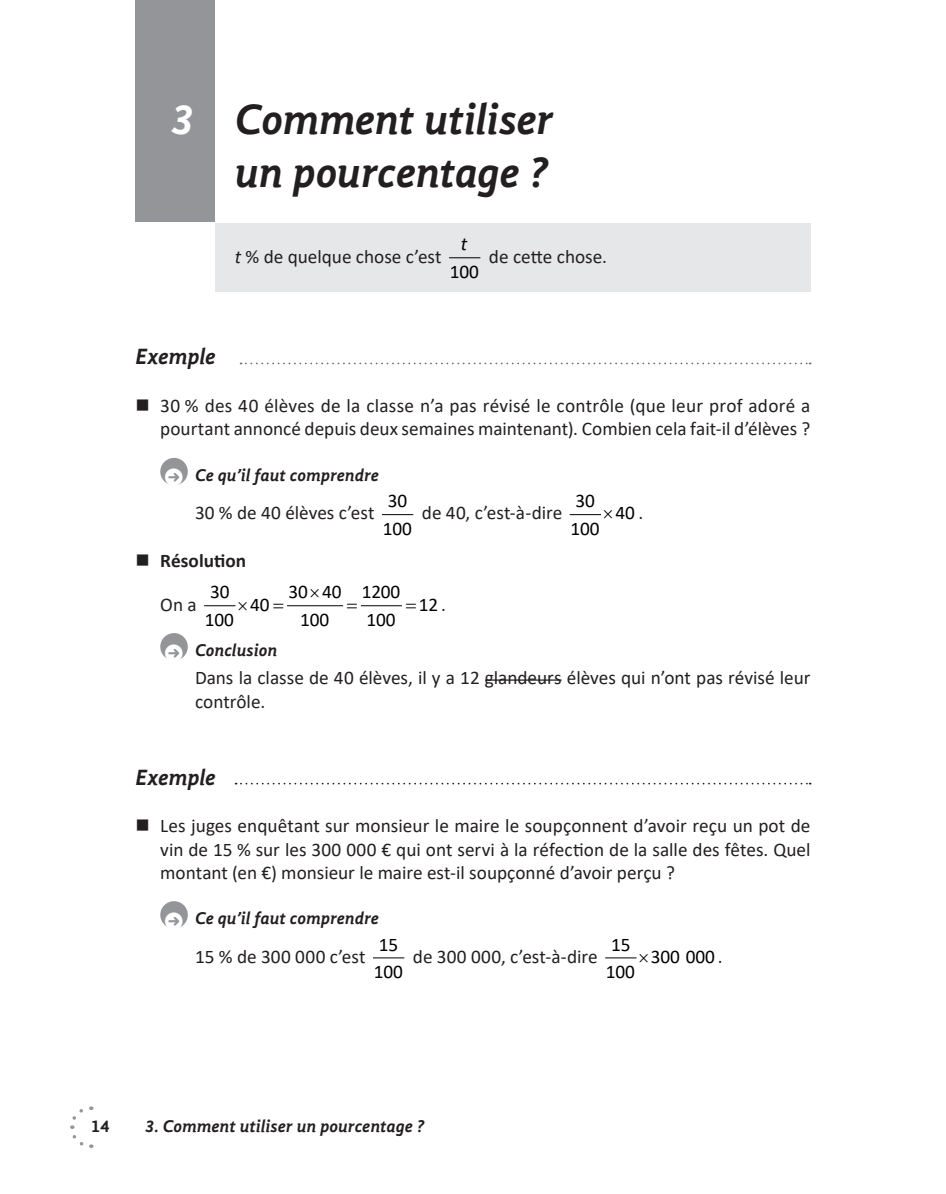
<style>
.page{position:relative;width:946px;height:1194px;background:#fff}
.page>*{position:absolute;margin:0;border:0;box-sizing:border-box;transform-origin:0 0}
.t1{font:italic 700 43.75px/52.5px "Gandhi Sans";letter-spacing:-.01em;color:#231f20;text-align:right}
.t2{font:italic 700 22.75px "Gandhi Sans";letter-spacing:-.005em;color:#231f20}
.t3{font:19.25px/23.1px "Calibri";color:#231f20;text-align:right}
.t4{font:19.25px/27.3px "Calibri";letter-spacing:-.005em;color:#000}
.t5{font:700 19.25px "Calibri";letter-spacing:.005em;color:#231f20}
.t6{font:italic 19.25px "Calibri";color:#000}
.t7{font:italic 700 17.5px "Gandhi Sans";color:#231f20}
.t8{font:700 17.5px "Gandhi Sans";color:#231f20}
.s1{color:#fff}
.s2{font-style:italic}
.s3{font-family:"Web Hosting Hub Glyphs";font-weight:400;font-style:normal;color:#fff}
.s4{color:#231f20}
.s5{font-style:normal}
</style>
<div class="page">
<svg style="left:70px;top:1106px;width:22px;height:42px"></svg>
<div style="left:135px;top:0;width:80px;height:222px;background:#939598"></div>
<div style="left:215px;top:223px;width:595px;height:69px;background:#e6e7e9"></div>
<svg style="left:240px;top:362px;width:570px;height:2px"></svg>
<div style="left:160px;top:458px;width:28px;height:27px;background:#939598;border-radius:14px"></div>
<div style="left:160px;top:633px;width:28px;height:27px;background:#939598;border-radius:14px"></div>
<svg style="left:235px;top:782px;width:575px;height:2px"></svg>
<div style="left:160px;top:901px;width:28px;height:27px;background:#939598;border-radius:14px"></div>
<hr style="left:449px;top:257px;width:31px;height:1px;background:#000">
<hr style="left:382px;top:514px;width:31px;height:1px;background:#000">
<hr style="left:570px;top:514px;width:30px;height:1px;background:#000">
<hr style="left:205px;top:605px;width:30px;height:1px;background:#000">
<hr style="left:287px;top:605px;width:55px;height:1px;background:#000">
<hr style="left:361px;top:605px;width:40px;height:1px;background:#000">
<hr style="left:485px;top:679px;width:76px;height:1px;background:#231f20">
<hr style="left:373px;top:957px;width:31px;height:1px;background:#000">
<hr style="left:605px;top:957px;width:31px;height:1px;background:#000">
<h1 class="t1" style="left:170px;top:93px;width:385px"><span class="s1">3</span> Comment utiliser un pourcentage ?</h1>
<p class="t3" style="left:235px;top:244px;width:208px"><span class="s2">t</span> % de quelque chose c’est</p>
<p class="t6" style="left:460px;top:231px;width:8px">t</p>
<p class="t4" style="left:450px;top:257px;width:31px">100</p>
<p class="t3" style="left:489px;top:244px;width:120px">de cette chose.</p>
<p class="t2" style="left:135px;top:343px;width:82px">Exemple</p>
<p class="t3" style="left:135px;top:394px;width:676px">■ 30 % des 40 élèves de la classe n’a pas révisé le contrôle (que leur prof adoré a pourtant annoncé depuis deux semaines maintenant). Combien cela fait-il d’élèves ?</p>
<p class="t7" style="left:165px;top:465px;width:215px"><span class="s3">Š</span> Ce qu’il faut comprendre</p>
<p class="t3" style="left:195px;top:501px;width:181px">30 % de 40 élèves c’est</p>
<p class="t4" style="left:383px;top:486px;width:31px">30<br>100</p>
<p class="t3" style="left:422px;top:501px;width:142px">de 40, c’est-à-dire</p>
<p class="t4" style="left:575px;top:486px;width:21px">30</p>
<p class="t4" style="left:615px;top:499px;width:29px">40<span class="s4">.</span></p>
<p class="t4" style="left:570px;top:514px;width:31px">100</p>
<p class="t5" style="left:135px;top:547px;width:112px">■ Résolution</p>
<p class="t3" style="left:160px;top:592px;width:38px">On a</p>
<p class="t4" style="left:210px;top:578px;width:21px">30</p>
<p class="t4" style="left:288px;top:578px;width:113px">30 40 1200</p>
<p class="t4" style="left:250px;top:590px;width:21px">40</p>
<p class="t4" style="left:418px;top:590px;width:29px">12<span class="s4">.</span></p>
<p class="t4" style="left:205px;top:605px;width:31px">100</p>
<p class="t4" style="left:300px;top:605px;width:31px">100</p>
<p class="t4" style="left:366px;top:605px;width:31px">100</p>
<p class="t7" style="left:165px;top:640px;width:113px"><span class="s3">Š</span> Conclusion</p>
<p class="t3" style="left:195px;top:666px;width:617px;text-align:left">Dans la classe de 40 élèves, il y a 12 glandeurs élèves qui n’ont pas révisé leur contrôle.</p>
<p class="t2" style="left:135px;top:763px;width:82px">Exemple</p>
<p class="t3" style="left:160px;top:814px;width:651px;text-align:justify;text-indent:-25px">■ Les juges enquêtant sur monsieur le maire le soupçonnent d’avoir reçu un pot de vin de 15 % sur les 300 000 € qui ont servi à la réfection de la salle des fêtes. Quel montant (en €) monsieur le maire est-il soupçonné d’avoir perçu ?</p>
<p class="t7" style="left:165px;top:908px;width:215px"><span class="s3">Š</span> Ce qu’il faut comprendre</p>
<p class="t3" style="left:195px;top:944px;width:172px">15 % de 300 000 c’est</p>
<p class="t4" style="left:374px;top:930px;width:31px">15<br>100</p>
<p class="t3" style="left:413px;top:944px;width:186px">de 300 000, c’est-à-dire</p>
<p class="t4" style="left:611px;top:930px;width:21px">15</p>
<p class="t4" style="left:650px;top:942px;width:73px">300 000 <span class="s4">.</span></p>
<p class="t4" style="left:606px;top:957px;width:31px">100</p>
<p class="t8" style="left:91px;top:1115px;width:20px">14</p>
<p class="t7" style="left:145px;top:1115px;width:281px">3<span class="s5">.</span> Comment utiliser un pourcentage ?</p>
</div>
